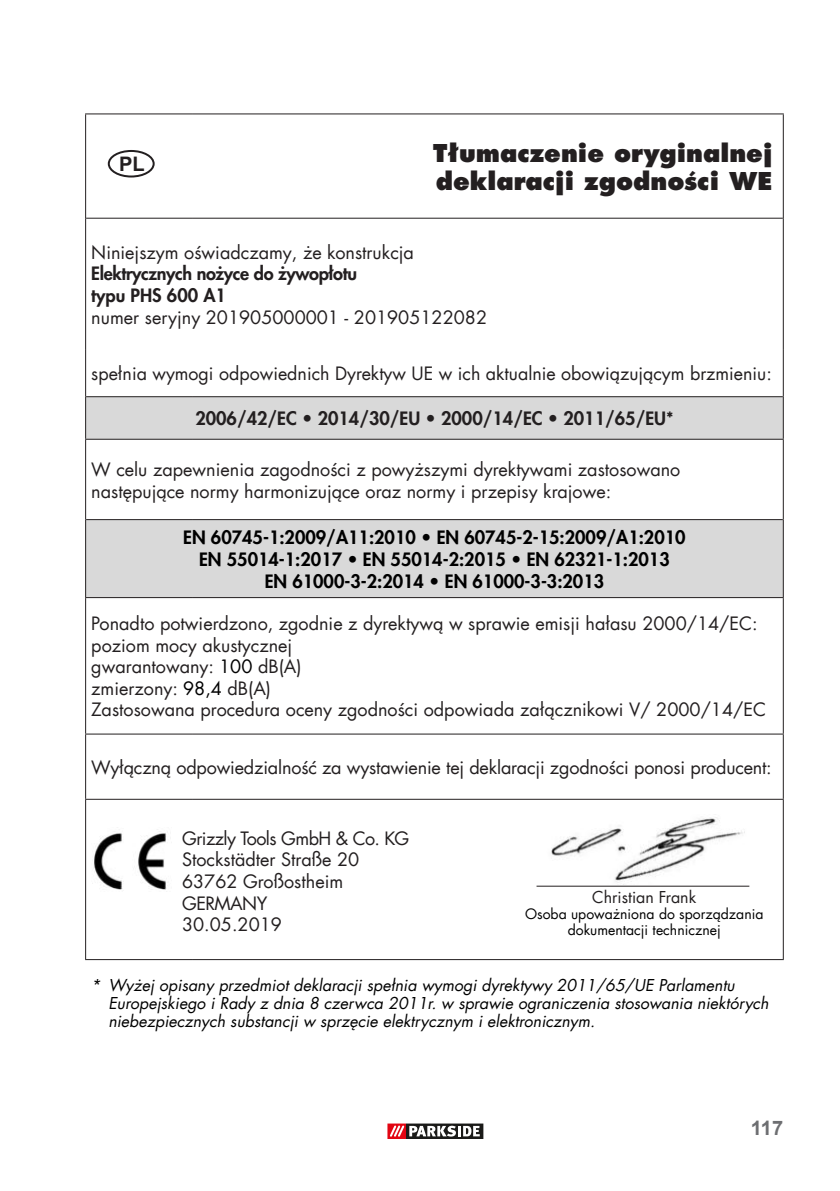
<style>
.page{position:relative;width:840px;height:1191px;background:#fff}
.page>*{position:absolute;margin:0;border:0;box-sizing:border-box;transform-origin:0 0}
.t1{font:800 24px/28.8px "Futura Com";color:#231f20}
.t2{font:700 20px "Arial";color:#6d6e71}
.t3{font:700 20px "Arial";color:#231f20}
.t4{font:18px/21.6px "Futura Com";color:#231f20}
.t5{font:800 18px/21.6px "Futura Com";color:#000;text-align:center}
.t6{font:800 18px "Futura Com";color:#231f20}
.t7{font:800 18px/22px "Futura Com";letter-spacing:-.02em;color:#231f20}
.t8{font:italic 16px/18px "Futura Com";color:#000}
.t9{font:16px "Futura Com";color:#231f20}
.t10{font:14px/16px "Futura Com";color:#000;text-align:center}
.s1{color:#000}
</style>
<div class="page">
<svg style="left:387px;top:1123px;width:97px;height:16px"></svg>
<svg style="left:86px;top:397px;width:696px;height:200px;fill:#d9d9d9"></svg>
<hr style="left:85px;top:218px;width:1px;height:132px;background:#231f20">
<hr style="left:782px;top:218px;width:1px;height:132px;background:#231f20">
<hr style="left:85px;top:350px;width:1px;height:47px;background:#231f20">
<hr style="left:782px;top:350px;width:1px;height:47px;background:#231f20">
<hr style="left:85px;top:113px;width:108px;height:1px;background:#231f20">
<hr style="left:85px;top:114px;width:1px;height:104px;background:#231f20">
<hr style="left:193px;top:113px;width:590px;height:1px;background:#231f20">
<hr style="left:782px;top:114px;width:1px;height:104px;background:#231f20">
<hr style="left:86px;top:218px;width:107px;height:1px;background:#231f20">
<hr style="left:193px;top:218px;width:589px;height:1px;background:#231f20">
<hr style="left:86px;top:396px;width:107px;height:1px;background:#231f20">
<hr style="left:193px;top:396px;width:589px;height:1px;background:#231f20">
<hr style="left:86px;top:519px;width:107px;height:1px;background:#231f20">
<hr style="left:193px;top:519px;width:589px;height:1px;background:#231f20">
<hr style="left:85px;top:397px;width:1px;height:42px;background:#231f20">
<hr style="left:782px;top:397px;width:1px;height:42px;background:#231f20">
<hr style="left:85px;top:439px;width:108px;height:1px;background:#231f20">
<hr style="left:85px;top:440px;width:1px;height:79px;background:#231f20">
<hr style="left:193px;top:439px;width:590px;height:1px;background:#231f20">
<hr style="left:782px;top:440px;width:1px;height:79px;background:#231f20">
<hr style="left:85px;top:519px;width:1px;height:78px;background:#231f20">
<hr style="left:782px;top:519px;width:1px;height:78px;background:#231f20">
<hr style="left:85px;top:597px;width:108px;height:1px;background:#231f20">
<hr style="left:85px;top:598px;width:1px;height:135px;background:#231f20">
<hr style="left:193px;top:597px;width:590px;height:1px;background:#231f20">
<hr style="left:782px;top:598px;width:1px;height:135px;background:#231f20">
<hr style="left:85px;top:733px;width:108px;height:1px;background:#231f20">
<hr style="left:85px;top:734px;width:1px;height:64px;background:#231f20">
<hr style="left:193px;top:733px;width:590px;height:1px;background:#231f20">
<hr style="left:782px;top:734px;width:1px;height:64px;background:#231f20">
<hr style="left:85px;top:798px;width:108px;height:1px;background:#231f20">
<hr style="left:85px;top:799px;width:1px;height:160px;background:#231f20">
<hr style="left:193px;top:798px;width:590px;height:1px;background:#231f20">
<hr style="left:782px;top:799px;width:1px;height:160px;background:#231f20">
<hr style="left:85px;top:959px;width:108px;height:1px;background:#231f20">
<hr style="left:193px;top:959px;width:590px;height:1px;background:#231f20">
<div style="left:108px;top:150px;width:46px;height:27px;border:2px solid #231f20;border-radius:50%"></div>
<img style="left:92px;top:829px;width:75px;height:61px">
<img style="left:551px;top:817px;width:194px;height:66px">
<hr style="left:536px;top:885px;width:213px;height:1px;background:#231f20">
<p class="t3" style="left:119px;top:152px;width:27px">PL</p>
<h1 class="t1" style="left:433px;top:138px;width:341px">Tłumaczenie oryginalnej deklaracji zgodności WE</h1>
<p class="t4" style="left:91px;top:241px;width:324px">Niniejszym oświadczamy, że konstrukcja</p>
<p class="t7" style="left:91px;top:262px;width:267px">Elektrycznych nożyce do żywopłotu typu PHS 600 A1</p>
<p class="t4" style="left:91px;top:308px;width:397px">numer seryjny 201905000001 - 201905122082</p>
<p class="t4" style="left:91px;top:363px;width:681px">spełnia wymogi odpowiednich Dyrektyw UE w ich aktualnie obowiązującym brzmieniu:</p>
<p class="t6" style="left:195px;top:410px;width:479px">2006/42/EC • 2014/30/EU • 2000/14/EC • 2011/65/EU*</p>
<p class="t4" style="left:91px;top:458px;width:590px">W celu zapewnienia zagodności z powyższymi dyrektywami zastosowano następujące normy harmonizujące oraz normy i przepisy krajowe:</p>
<p class="t5" style="left:183px;top:528px;width:503px">EN 60745-1:2009/A11:2010 • EN 60745-2-15:2009/A1:2010<br>EN 55014-1:2017 • EN 55014-2:2015 • EN 62321-1:2013<br>EN 61000-3-2:2014 • EN 61000-3-3:2013</p>
<p class="t4" style="left:91px;top:612px;width:675px">Ponadto potwierdzono, zgodnie z dyrektywą w sprawie emisji hałasu 2000/14/EC: poziom mocy akustycznej<br>gwarantowany: <span class="s1">100</span> dB(A)<br>zmierzony: <span class="s1">98,4</span> dB(A)<br>Zastosowana procedura oceny zgodności odpowiada załącznikowi V/ 2000/14/EC</p>
<p class="t4" style="left:91px;top:756px;width:681px">Wyłączną odpowiedzialność za wystawienie tej deklaracji zgodności ponosi producent:</p>
<p class="t4" style="left:182px;top:828px;width:228px">Grizzly Tools GmbH &amp; Co. KG<br>Stockstädter Straße 20<br>63762 Großostheim<br>GERMANY<br>30.05.2019</p>
<p class="t9" style="left:592px;top:889px;width:105px">Christian Frank</p>
<p class="t10" style="left:524px;top:905px;width:240px">Osoba upoważniona do sporządzania dokumentacji technicznej</p>
<p class="t8" style="left:108px;top:977px;width:661px;text-indent:-17px">* Wyżej opisany przedmiot deklaracji spełnia wymogi dyrektywy 2011/65/UE Parlamentu<br>Europejskiego i Rady z dnia 8 czerwca 2011r. w sprawie ograniczenia stosowania niektórych niebezpiecznych substancji w sprzęcie elektrycznym i elektronicznym.</p>
<p class="t2" style="left:750px;top:1116px;width:34px">117</p>
</div>
